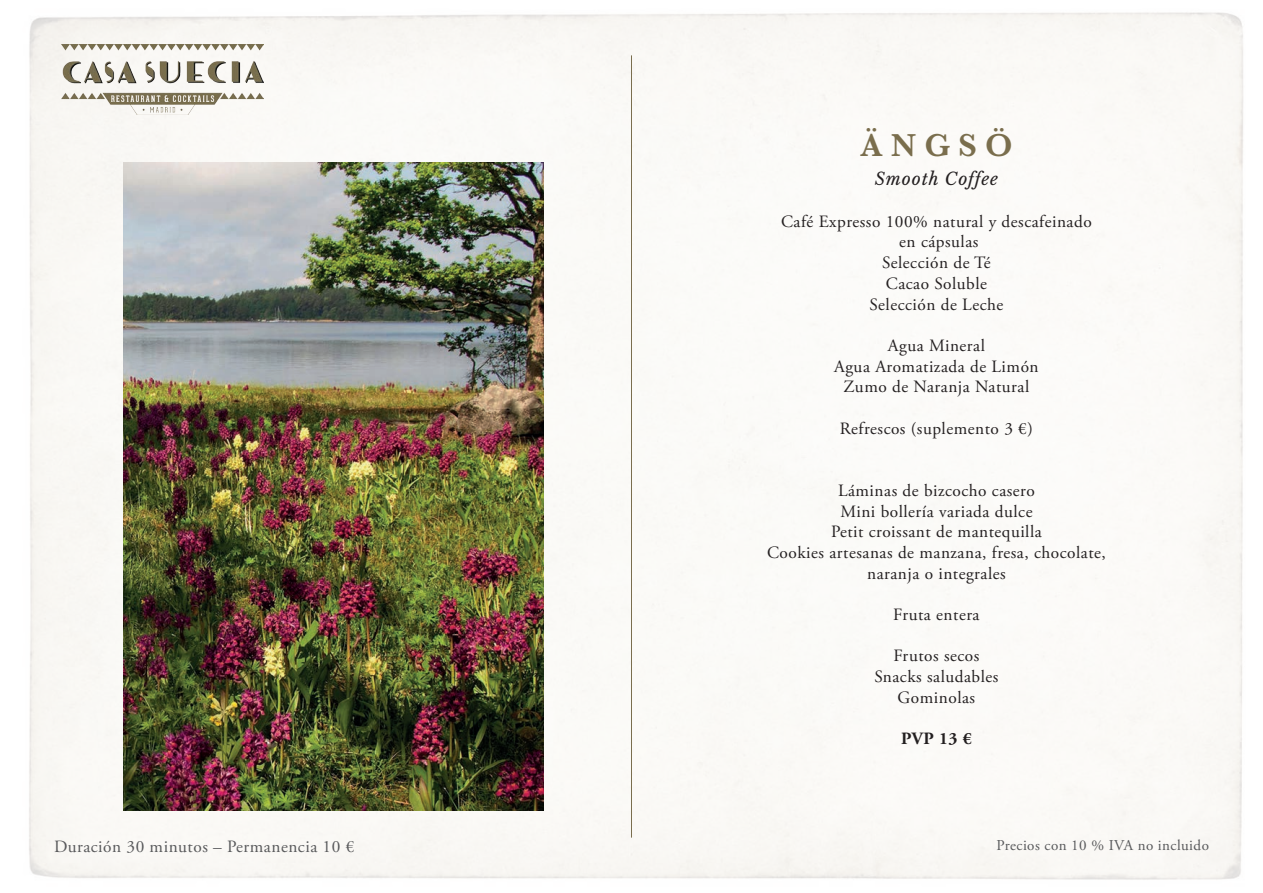
<style>
.page{position:relative;width:1263px;height:893px;background:#fff}
.page>*{position:absolute;margin:0;border:0;box-sizing:border-box;transform-origin:0 0}
.t1{font:600 33px "Baskerville";letter-spacing:.25em;color:#7a6e4d}
.t2{font:italic 17.4px "Libre Baskerville";letter-spacing:.05em;color:#231f20}
.t3{font:17.25px/20.7px "Adobe Garamond Pro";letter-spacing:.03em;color:#231f20;text-align:center}
.t4{font:17.25px "Adobe Garamond Pro";letter-spacing:.03em;color:#57585a}
.t5{font:700 17.25px "Adobe Garamond Pro";color:#231f20}
.t6{font:15px "Adobe Garamond Pro";letter-spacing:.03em;color:#57585a}
</style>
<div class="page">
<img style="left:29px;top:12px;width:1214px;height:868px">
<img style="left:62px;top:44px;width:202px;height:71px">
<hr style="left:631px;top:55px;width:1px;height:783px;background:#7a6e4e">
<img style="left:123px;top:162px;width:420px;height:648px">
<h1 class="t1" style="left:860px;top:122px;width:154px">ÄNGSÖ</h1>
<p class="t2" style="left:875px;top:168px;width:125px">Smooth Coffee</p>
<p class="t3" style="left:781px;top:211px;width:312px">Café Expresso 100% natural y descafeinado en cápsulas<br>Selección de Té<br>Cacao Soluble<br>Selección de Leche</p>
<p class="t3" style="left:834px;top:336px;width:206px">Agua Mineral<br>Agua Aromatizada de Limón<br>Zumo de Naranja Natural</p>
<p class="t3" style="left:840px;top:418px;width:195px">Refrescos (suplemento 3 €)</p>
<p class="t3" style="left:767px;top:481px;width:340px">Láminas de bizcocho casero<br>Mini bollería variada dulce<br>Petit croissant de mantequilla<br>Cookies artesanas de manzana, fresa, chocolate, naranja o integrales</p>
<p class="t3" style="left:893px;top:605px;width:88px">Fruta entera</p>
<p class="t3" style="left:874px;top:646px;width:126px">Frutos secos<br>Snacks saludables<br>Gominolas</p>
<p class="t5" style="left:901px;top:729px;width:72px">PVP 13 €</p>
<p class="t4" style="left:54px;top:836px;width:302px">Duración 30 minutos – Permanencia 10 €</p>
<p class="t6" style="left:997px;top:836px;width:214px">Precios con 10 % IVA no incluido</p>
</div>
